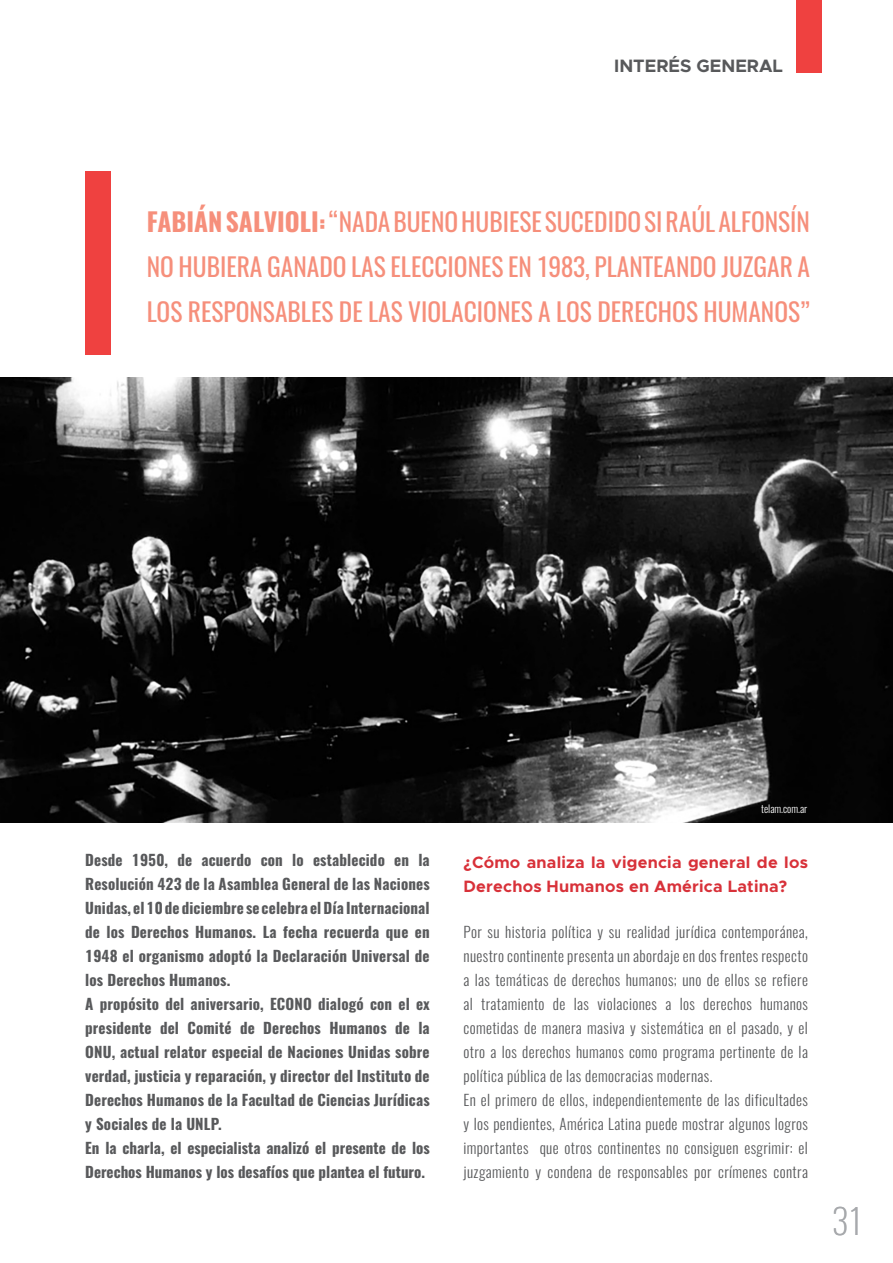
<style>
.page{position:relative;width:893px;height:1263px;background:#fff}
.page>*{position:absolute;margin:0;border:0;box-sizing:border-box;transform-origin:0 0}
.t1{font:200 34.5px "Oswald";color:#a7a9ac}
.t2{font:25.5px/45px "Oswald";color:#f68f7b;text-align:justify}
.t3{font:700 18px "Metropolis";color:#58595b}
.t4{font:700 16.5px/24px "Metropolis";letter-spacing:.01em;color:#d83139}
.t5{font:700 15px/24px "Oswald";letter-spacing:.01em;color:#58595b}
.t6{font:300 15px/24px "Oswald";letter-spacing:.025em;color:#58595b}
.t7{font:300 10.5px "Oswald";color:#fff}
.s1{font-weight:700}
</style>
<div class="page">
<div style="left:796px;top:0;width:25px;height:72px;background:#ef4140"></div>
<div style="left:85px;top:171px;width:26px;height:184px;background:#ef4140"></div>
<img style="left:0;top:377px;width:893px;height:445px">
<p class="t3" style="left:614px;top:55px;width:170px">INTERÉS GENERAL</p>
<h2 class="t2" style="left:147px;top:197px;width:665px"><span class="s1">FABIÁN SALVIOLI:</span> “NADA BUENO HUBIESE SUCEDIDO SI RAÚL ALFONSÍN NO HUBIERA GANADO LAS ELECCIONES EN 1983, PLANTEANDO JUZGAR A LOS RESPONSABLES DE LAS VIOLACIONES A LOS DERECHOS HUMANOS”</h2>
<p class="t7" style="left:761px;top:799px;width:48px">telam.com.ar</p>
<p class="t5" style="left:85px;top:849px;width:346px">Desde 1950, de acuerdo con lo establecido en la Resolución 423 de la Asamblea General de las Naciones Unidas, el 10 de diciembre se celebra el Día Internacional de los Derechos Humanos. La fecha recuerda que en 1948 el organismo adoptó la Declaración Universal de los Derechos Humanos.<br>A propósito del aniversario, ECONO dialogó con el ex presidente del Comité de Derechos Humanos de la ONU, actual relator especial de Naciones Unidas sobre verdad, justicia y reparación, y director del Instituto de Derechos Humanos de la Facultad de Ciencias Jurídicas y Sociales de la UNLP.<br>En la charla, el especialista analizó el presente de los Derechos Humanos y los desafíos que plantea el futuro.</p>
<p class="t4" style="left:463px;top:851px;width:346px">¿Cómo analiza la vigencia general de los<br>Derechos Humanos en América Latina?</p>
<p class="t6" style="left:463px;top:918px;width:346px">Por su historia política y su realidad jurídica contemporánea, nuestro continente presenta un abordaje en dos frentes respecto a las temáticas de derechos humanos; uno de ellos se refiere al tratamiento de las violaciones a los derechos humanos cometidas de manera masiva y sistemática en el pasado, y el otro a los derechos humanos como programa pertinente de la política pública de las democracias modernas.<br>En el primero de ellos, independientemente de las dificultades y los pendientes, América Latina puede mostrar algunos logros importantes que otros continentes no consiguen esgrimir: el juzgamiento y condena de responsables por crímenes contra</p>
<h1 class="t1" style="left:832px;top:1190px;width:32px">31</h1>
</div>
